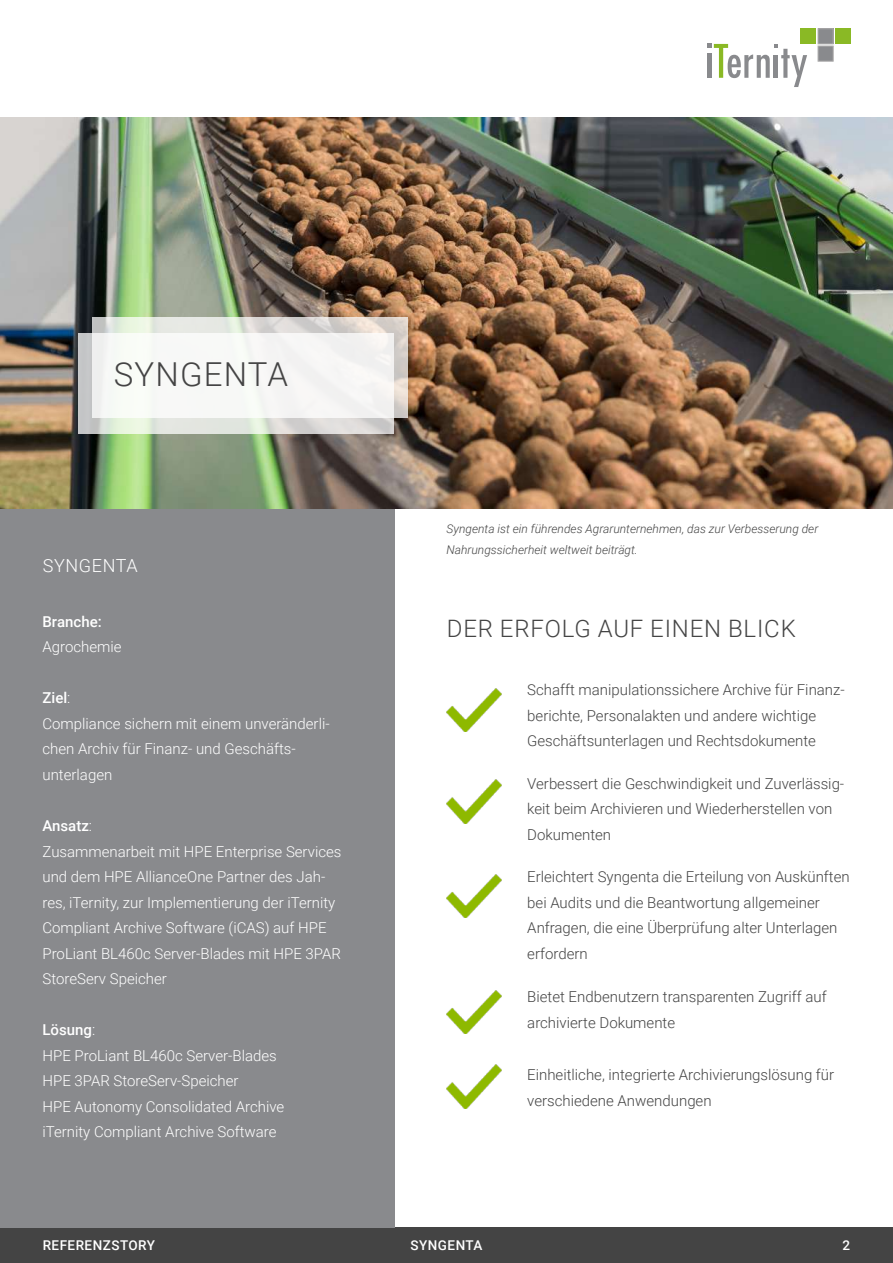
<style>
.page{position:relative;width:893px;height:1263px;background:#fff}
.page>*{position:absolute;margin:0;border:0;box-sizing:border-box;transform-origin:0 0}
.t1{font:300 33px "Roboto";letter-spacing:.035em;color:#444}
.t2{font:300 24px "Roboto";letter-spacing:.035em;color:#444}
.t3{font:300 18px "Roboto";letter-spacing:.035em;color:#fff}
.t4{font:300 15px/25.5px "Roboto";color:#444}
.t5{font:300 15px/25.5px "Roboto";color:#fff}
.t6{font:500 15px "Roboto";color:#fff}
.t7{font:500 13.5px "Roboto";letter-spacing:.035em;color:#fff}
.t8{font:italic 300 12px/21px "Roboto";color:#444}
.s1{font-weight:500}
</style>
<div class="page">
<div style="left:0;top:1228px;width:893px;height:35px;background:#444"></div>
<svg style="left:708px;top:44px;width:99px;height:43px"></svg>
<div style="left:818px;top:29px;width:15px;height:15px;background:#898a8d"></div>
<div style="left:818px;top:29px;width:15px;height:15px;border:1px solid #acabab"></div>
<div style="left:801px;top:29px;width:15px;height:15px;background:#8ab925"></div>
<div style="left:835px;top:29px;width:15px;height:15px;background:#8ab925"></div>
<div style="left:818px;top:46px;width:15px;height:15px;background:#898a8d;border:1px solid #acabab"></div>
<img style="left:0;top:117px;width:893px;height:392px">
<img style="left:446px;top:688px;width:56px;height:44px">
<img style="left:446px;top:779px;width:56px;height:44px">
<img style="left:446px;top:874px;width:56px;height:44px">
<svg style="left:78px;top:333px;width:316px;height:100px;background:#d9dbd6"></svg>
<svg style="left:92px;top:317px;width:315px;height:100px;fill:#f6f6f5"></svg>
<div style="left:0;top:509px;width:394px;height:719px;background:#898a8d"></div>
<img style="left:446px;top:990px;width:56px;height:44px">
<img style="left:446px;top:1064px;width:56px;height:44px">
<h1 class="t1" style="left:114px;top:351px;width:176px">SYNGENTA</h1>
<p class="t3" style="left:43px;top:553px;width:97px">SYNGENTA</p>
<p class="t6" style="left:43px;top:611px;width:61px">Branche:</p>
<p class="t5" style="left:43px;top:634px;width:81px">Agrochemie</p>
<p class="t5" style="left:43px;top:685px;width:289px"><span class="s1">Ziel</span>:<br>Compliance sichern mit einem unveränderli&shy;chen Archiv für Finanz- und Geschäfts&shy;unterlagen</p>
<p class="t5" style="left:43px;top:812px;width:300px"><span class="s1">Ansatz</span>:<br>Zusammenarbeit mit HPE Enterprise Services und dem HPE AllianceOne Partner des Jah&shy;res, iTernity, zur Implementierung der iTernity Compliant Archive Software (iCAS) auf HPE ProLiant BL460c Server-Blades mit HPE 3PAR StoreServ Speicher</p>
<p class="t5" style="left:43px;top:1016px;width:243px"><span class="s1">Lösung</span>:<br>HPE ProLiant BL460c Server-Blades<br>HPE 3PAR StoreServ-Speicher<br>HPE Autonomy Consolidated Archive iTernity Compliant Archive Software</p>
<p class="t8" style="left:446px;top:518px;width:373px">Syngenta ist ein führendes Agrarunternehmen, das zur Verbesserung der<br>Nahrungssicherheit weltweit beiträgt.</p>
<h2 class="t2" style="left:447px;top:611px;width:350px">DER ERFOLG AUF EINEN BLICK</h2>
<p class="t4" style="left:527px;top:676px;width:319px">Schafft manipulationssichere Archive für Finanz&shy;berichte, Personalakten und andere wichtige<br>Geschäftsunterlagen und Rechtsdokumente</p>
<p class="t4" style="left:527px;top:770px;width:318px">Verbessert die Geschwindigkeit und Zuverlässig&shy;keit beim Archivieren und Wiederherstellen von<br>Dokumenten</p>
<p class="t4" style="left:527px;top:864px;width:324px">Erleichtert Syngenta die Erteilung von Auskünften bei Audits und die Beantwortung allgemeiner Anfragen, die eine Überprüfung alter Unterlagen erfordern</p>
<p class="t4" style="left:527px;top:984px;width:301px">Bietet Endbenutzern transparenten Zugriff auf archivierte Dokumente</p>
<p class="t4" style="left:527px;top:1061px;width:308px">Einheitliche, integrierte Archivierungslösung für verschiedene Anwendungen</p>
<p class="t7" style="left:43px;top:1235px;width:114px">REFERENZSTORY</p>
<p class="t7" style="left:411px;top:1235px;width:73px">SYNGENTA</p>
<p class="t7" style="left:842px;top:1235px;width:9px">2</p>
</div>
